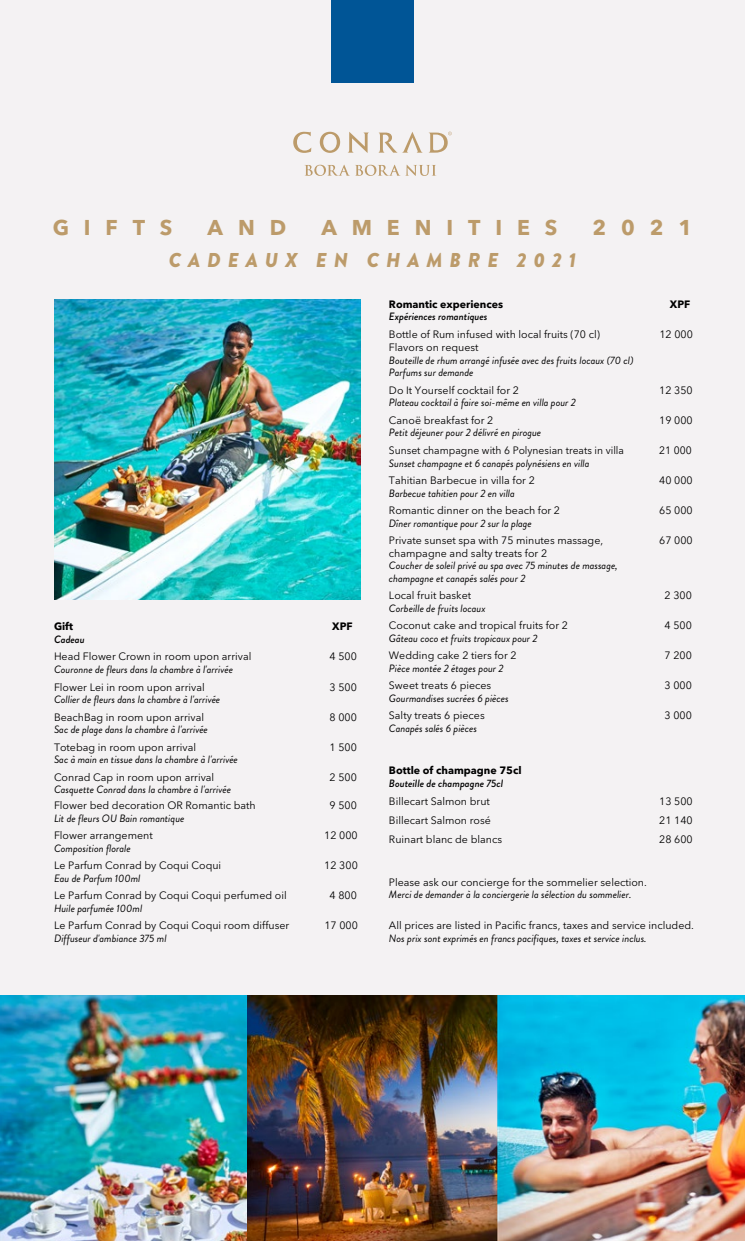
<style>
.page{position:relative;width:745px;height:1241px;background:#fff}
.page>*{position:absolute;margin:0;border:0;box-sizing:border-box;transform-origin:0 0}
.t1{font:700 21.25px "Avenir Next LT Pro";letter-spacing:.7em;color:#bc9b6a}
.t2{font:italic 900 20px "Brandon Grotesque";letter-spacing:.35em;color:#bc9b6a}
.t3{font:10.62px "Avenir Next LT Pro";color:#000}
.t4{font:italic 10.62px/12.5px "Brandon Grotesque";color:#000}
.t5{font:italic 500 10.62px "Brandon Grotesque";color:#000}
.t6{font:700 10.62px "Avenir Next LT Pro";color:#000}
</style>
<div class="page">
<div style="left:0;top:0;width:744px;height:1240px;background:#f4f2f3"></div>
<img style="left:0;top:995px;width:744px;height:245px">
<img style="left:54px;top:299px;width:306px;height:300px">
<svg style="left:293px;top:131px;width:18px;height:22px"></svg>
<svg style="left:319px;top:132px;width:21px;height:21px"></svg>
<svg style="left:348px;top:132px;width:21px;height:21px"></svg>
<svg style="left:378px;top:132px;width:44px;height:21px"></svg>
<svg style="left:429px;top:132px;width:22px;height:21px"></svg>
<svg style="left:304px;top:165px;width:132px;height:11px"></svg>
<div style="left:331px;top:0;width:82px;height:83px;background:#005596"></div>
<h1 class="t1" style="left:53px;top:214px;width:121px">GIFTS</h1>
<h1 class="t1" style="left:207px;top:214px;width:80px">AND</h1>
<h1 class="t1" style="left:321px;top:214px;width:237px">AMENITIES</h1>
<h1 class="t1" style="left:592px;top:214px;width:101px">2021</h1>
<h2 class="t2" style="left:169px;top:245px;width:408px">CADEAUX EN CHAMBRE 2021</h2>
<p class="t6" style="left:54px;top:620px;width:21px">Gift</p>
<p class="t6" style="left:332px;top:620px;width:22px">XPF</p>
<p class="t5" style="left:54px;top:632px;width:32px">Cadeau</p>
<p class="t3" style="left:54px;top:650px;width:199px">Head Flower Crown in room upon arrival</p>
<p class="t3" style="left:329px;top:650px;width:29px">4 500</p>
<p class="t4" style="left:54px;top:663px;width:180px">Couronne de fleurs dans la chambre à l'arrivée</p>
<p class="t3" style="left:54px;top:680px;width:152px">Flower Lei in room upon arrival</p>
<p class="t3" style="left:329px;top:680px;width:29px">3 500</p>
<p class="t4" style="left:54px;top:693px;width:168px">Collier de fleurs dans la chambre à l'arrivée</p>
<p class="t3" style="left:54px;top:710px;width:151px">BeachBag in room upon arrival</p>
<p class="t3" style="left:329px;top:710px;width:29px">8 000</p>
<p class="t4" style="left:54px;top:723px;width:155px">Sac de plage dans la chambre à l'arrivée</p>
<p class="t3" style="left:54px;top:740px;width:143px">Totebag in room upon arrival</p>
<p class="t3" style="left:329px;top:740px;width:29px">1 500</p>
<p class="t4" style="left:54px;top:753px;width:185px">Sac à main en tissue dans la chambre à l'arrivée</p>
<p class="t3" style="left:54px;top:770px;width:162px">Conrad Cap in room upon arrival</p>
<p class="t3" style="left:329px;top:770px;width:29px">2 500</p>
<p class="t4" style="left:54px;top:783px;width:178px">Casquette Conrad dans la chambre à l'arrivée</p>
<p class="t3" style="left:54px;top:799px;width:203px">Flower bed decoration OR Romantic bath</p>
<p class="t3" style="left:329px;top:799px;width:29px">9 500</p>
<p class="t4" style="left:54px;top:812px;width:132px">Lit de fleurs OU Bain romantique</p>
<p class="t3" style="left:54px;top:829px;width:100px">Flower arrangement</p>
<p class="t3" style="left:324px;top:829px;width:35px">12 000</p>
<p class="t4" style="left:54px;top:842px;width:78px">Composition florale</p>
<p class="t3" style="left:54px;top:859px;width:169px">Le Parfum Conrad by Coqui Coqui</p>
<p class="t3" style="left:324px;top:859px;width:35px">12 300</p>
<p class="t4" style="left:54px;top:872px;width:88px">Eau de Parfum 100ml</p>
<p class="t3" style="left:54px;top:889px;width:234px">Le Parfum Conrad by Coqui Coqui perfumed oil</p>
<p class="t3" style="left:329px;top:889px;width:29px">4 800</p>
<p class="t4" style="left:54px;top:902px;width:90px">Huile parfumée 100ml</p>
<p class="t3" style="left:54px;top:919px;width:237px">Le Parfum Conrad by Coqui Coqui room diffuser</p>
<p class="t3" style="left:324px;top:919px;width:35px">17 000</p>
<p class="t4" style="left:54px;top:932px;width:114px">Diffuseur d'ambiance 375 ml</p>
<p class="t6" style="left:389px;top:297px;width:116px">Romantic experiences</p>
<p class="t6" style="left:669px;top:297px;width:22px">XPF</p>
<p class="t5" style="left:389px;top:309px;width:100px">Expériences romantiques</p>
<p class="t3" style="left:389px;top:327px;width:212px">Bottle of Rum infused with local fruits (70 cl)</p>
<p class="t3" style="left:659px;top:327px;width:35px">12 000</p>
<p class="t3" style="left:389px;top:341px;width:91px">Flavors on request</p>
<p class="t4" style="left:389px;top:354px;width:246px">Bouteille de rhum arrangé infusée avec des fruits locaux (70 cl)<br>Parfums sur demande</p>
<p class="t3" style="left:389px;top:384px;width:131px">Do It Yourself cocktail for 2</p>
<p class="t3" style="left:659px;top:384px;width:35px">12 350</p>
<p class="t4" style="left:389px;top:396px;width:188px">Plateau cocktail à faire soi-même en villa pour 2</p>
<p class="t3" style="left:389px;top:414px;width:106px">Canoë breakfast for 2</p>
<p class="t3" style="left:659px;top:414px;width:35px">19 000</p>
<p class="t4" style="left:389px;top:426px;width:154px">Petit déjeuner pour 2 délivré en pirogue</p>
<p class="t3" style="left:389px;top:444px;width:236px">Sunset champagne with 6 Polynesian treats in villa</p>
<p class="t3" style="left:659px;top:444px;width:34px">21 000</p>
<p class="t4" style="left:389px;top:457px;width:202px">Sunset champagne et 6 canapés polynésiens en villa</p>
<p class="t3" style="left:389px;top:474px;width:147px">Tahitian Barbecue in villa for 2</p>
<p class="t3" style="left:659px;top:474px;width:35px">40 000</p>
<p class="t4" style="left:389px;top:487px;width:127px">Barbecue tahitien pour 2 en villa</p>
<p class="t3" style="left:389px;top:504px;width:172px">Romantic dinner on the beach for 2</p>
<p class="t3" style="left:659px;top:504px;width:35px">65 000</p>
<p class="t4" style="left:389px;top:517px;width:144px">Dîner romantique pour 2 sur la plage</p>
<p class="t3" style="left:389px;top:534px;width:215px">Private sunset spa with 75 minutes massage,</p>
<p class="t3" style="left:659px;top:534px;width:35px">67 000</p>
<p class="t3" style="left:389px;top:546px;width:160px">champagne and salty treats for 2</p>
<p class="t4" style="left:389px;top:559px;width:230px">Coucher de soleil privé au spa avec 75 minutes de massage, champagne et canapés salés pour 2</p>
<p class="t3" style="left:389px;top:589px;width:84px">Local fruit basket</p>
<p class="t3" style="left:664px;top:589px;width:29px">2 300</p>
<p class="t4" style="left:389px;top:601px;width:98px">Corbeille de fruits locaux</p>
<p class="t3" style="left:389px;top:619px;width:180px">Coconut cake and tropical fruits for 2</p>
<p class="t3" style="left:664px;top:619px;width:29px">4 500</p>
<p class="t4" style="left:389px;top:631px;width:150px">Gâteau coco et fruits tropicaux pour 2</p>
<p class="t3" style="left:389px;top:649px;width:129px">Wedding cake 2 tiers for 2</p>
<p class="t3" style="left:664px;top:649px;width:29px">7 200</p>
<p class="t4" style="left:389px;top:661px;width:116px">Pièce montée 2 étages pour 2</p>
<p class="t3" style="left:389px;top:679px;width:104px">Sweet treats 6 pieces</p>
<p class="t3" style="left:664px;top:679px;width:29px">3 000</p>
<p class="t4" style="left:389px;top:691px;width:121px">Gourmandises sucrées 6 pièces</p>
<p class="t3" style="left:389px;top:709px;width:97px">Salty treats 6 pieces</p>
<p class="t3" style="left:664px;top:709px;width:29px">3 000</p>
<p class="t4" style="left:389px;top:721px;width:90px">Canapés salés 6 pièces</p>
<p class="t6" style="left:389px;top:763px;width:134px">Bottle of champagne 75cl</p>
<p class="t5" style="left:389px;top:775px;width:116px">Bouteille de champagne 75cl</p>
<p class="t3" style="left:389px;top:795px;width:102px">Billecart Salmon brut</p>
<p class="t3" style="left:659px;top:795px;width:35px">13 500</p>
<p class="t3" style="left:389px;top:814px;width:103px">Billecart Salmon rosé</p>
<p class="t3" style="left:659px;top:814px;width:35px">21 140</p>
<p class="t3" style="left:389px;top:832px;width:114px">Ruinart blanc de blancs</p>
<p class="t3" style="left:659px;top:832px;width:35px">28 600</p>
<p class="t3" style="left:389px;top:875px;width:259px">Please ask our concierge for the sommelier selection.</p>
<p class="t4" style="left:389px;top:888px;width:244px">Merci de demander à la conciergerie la sélection du sommelier.</p>
<p class="t3" style="left:389px;top:919px;width:306px">All prices are listed in Pacific francs, taxes and service included.</p>
<p class="t4" style="left:389px;top:931px;width:259px">Nos prix sont exprimés en francs pacifiques, taxes et service inclus.</p>
</div>
